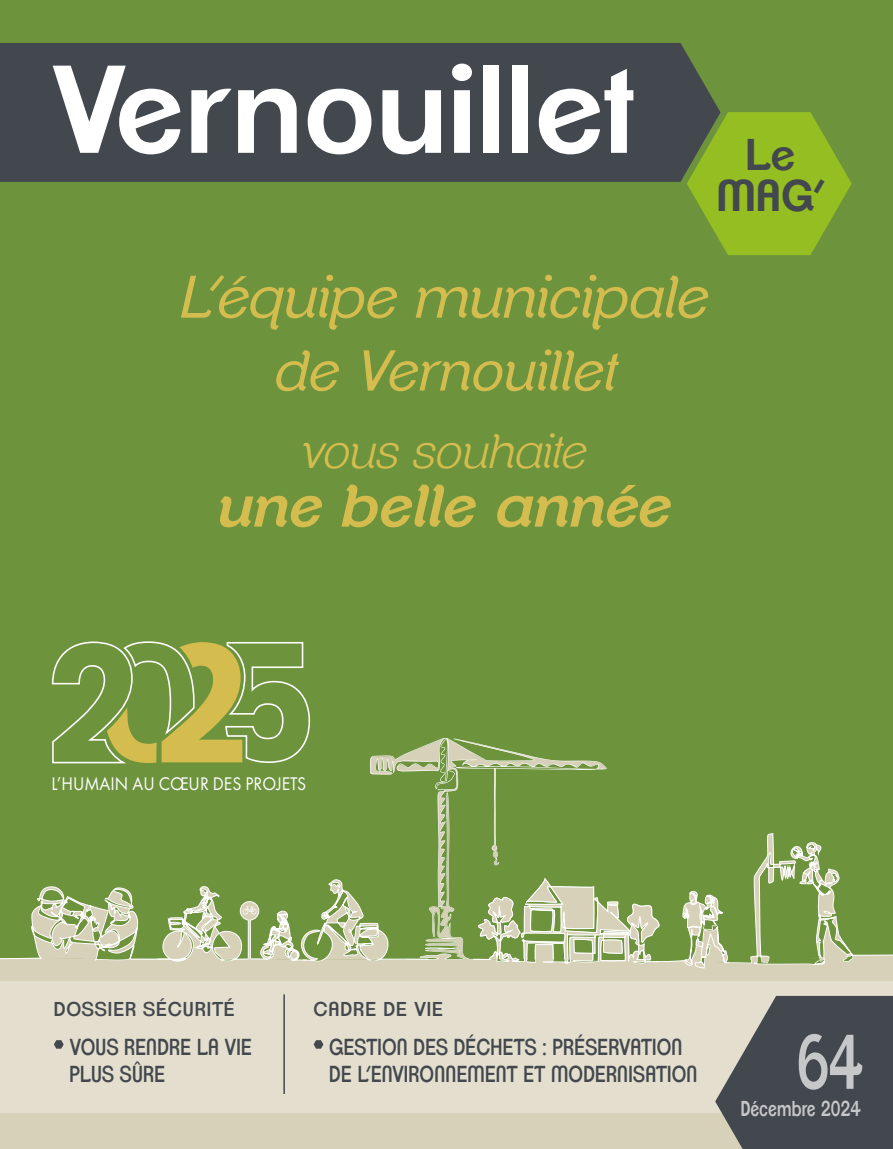
<style>
.page{position:relative;width:893px;height:1149px;background:#fff}
.page>*{position:absolute;margin:0;border:0;box-sizing:border-box;transform-origin:0 0}
.t1{font:600 121.05px "Clemente P Dak";color:#fff}
.t2{font:600 75px "Clemente P Dak";color:#c6c7c8;scale:.68 1}
.t3{font:italic 58.2px "Clemente P Dah";letter-spacing:.015em;color:#d4bd4e}
.t4{font:italic 600 58.2px "Clemente P Dal";letter-spacing:.01em;color:#d4bd4e}
.t5{font:italic 55.8px "Clemente P Dah";letter-spacing:.015em;color:#d4bd4e}
.t6{font:italic 300 47.4px "Clemente P Daf";letter-spacing:.01em;color:#d4bd4e}
.t7{font:600 43.2px/41.5px "Clemente P Dak";color:#43484e;text-align:center}
.t8{font:22.5px/27px "Clemente P Dai";letter-spacing:.01em;color:#43484e;scale:.85 1}
.t9{font:600 21px "Clemente P Dak";color:#c6c7c8;scale:.73 1}
.t10{font:19.5px "Clemente P Dai";letter-spacing:.04em;color:#43484e}
.t11{font:19.05px "Futura PT";color:#fff;scale:.92 1}
</style>
<div class="page">
<div style="left:0;top:0;width:893px;height:640px;background:#6d933d"></div>
<div style="left:0;top:967px;width:893px;height:181px;background:#d8d1ba"></div>
<svg style="left:0;top:640px;width:893px;height:327px;background:#7e9d50"></svg>
<div style="left:0;top:980px;width:893px;height:132px;background:#e3decd"></div>
<div style="left:0;top:43px;width:720px;height:139px;background:#43484e"></div>
<svg style="left:715px;top:995px;width:178px;height:153px;background:#5a5e60"></svg>
<svg style="left:687px;top:112px;width:165px;height:143px;background:#88af28"></svg>
<svg style="left:54px;top:1040px;width:10px;height:8px"></svg>
<hr style="left:283px;top:994px;width:2px;height:99px;background:#43484e">
<svg style="left:314px;top:1040px;width:9px;height:8px"></svg>
<h1 class="t1" style="left:53px;top:38px;width:582px">Vernouillet</h1>
<h3 class="t7" style="left:716px;top:133px;width:110px">Le<br>MAG’</h3>
<h3 class="t3" style="left:183px;top:263px;width:529px">L’équipe municipale</h3>
<h3 class="t5" style="left:276px;top:338px;width:342px">de Vernouillet</h3>
<h3 class="t6" style="left:305px;top:424px;width:285px">vous souhaite</h3>
<h3 class="t4" style="left:220px;top:471px;width:455px">une belle année</h3>
<p class="t11" style="left:51px;top:772px;width:279px">L’HUMAIN AU CŒUR DES PROJETS</p>
<p class="t10" style="left:54px;top:996px;width:183px">DOSSIER SÉCURITÉ</p>
<p class="t8" style="left:70px;top:1032px;width:216px">VOUS RENDRE LA VIE<br>PLUS SÛRE</p>
<p class="t10" style="left:314px;top:996px;width:131px">CADRE DE VIE</p>
<p class="t8" style="left:329px;top:1032px;width:435px">GESTION DES DÉCHETS : PRÉSERVATION<br>DE L’ENVIRONNEMENT ET MODERNISATION</p>
<h2 class="t2" style="left:796px;top:1017px;width:101px">64</h2>
<p class="t9" style="left:741px;top:1095px;width:166px">Décembre 2024</p>
</div>
